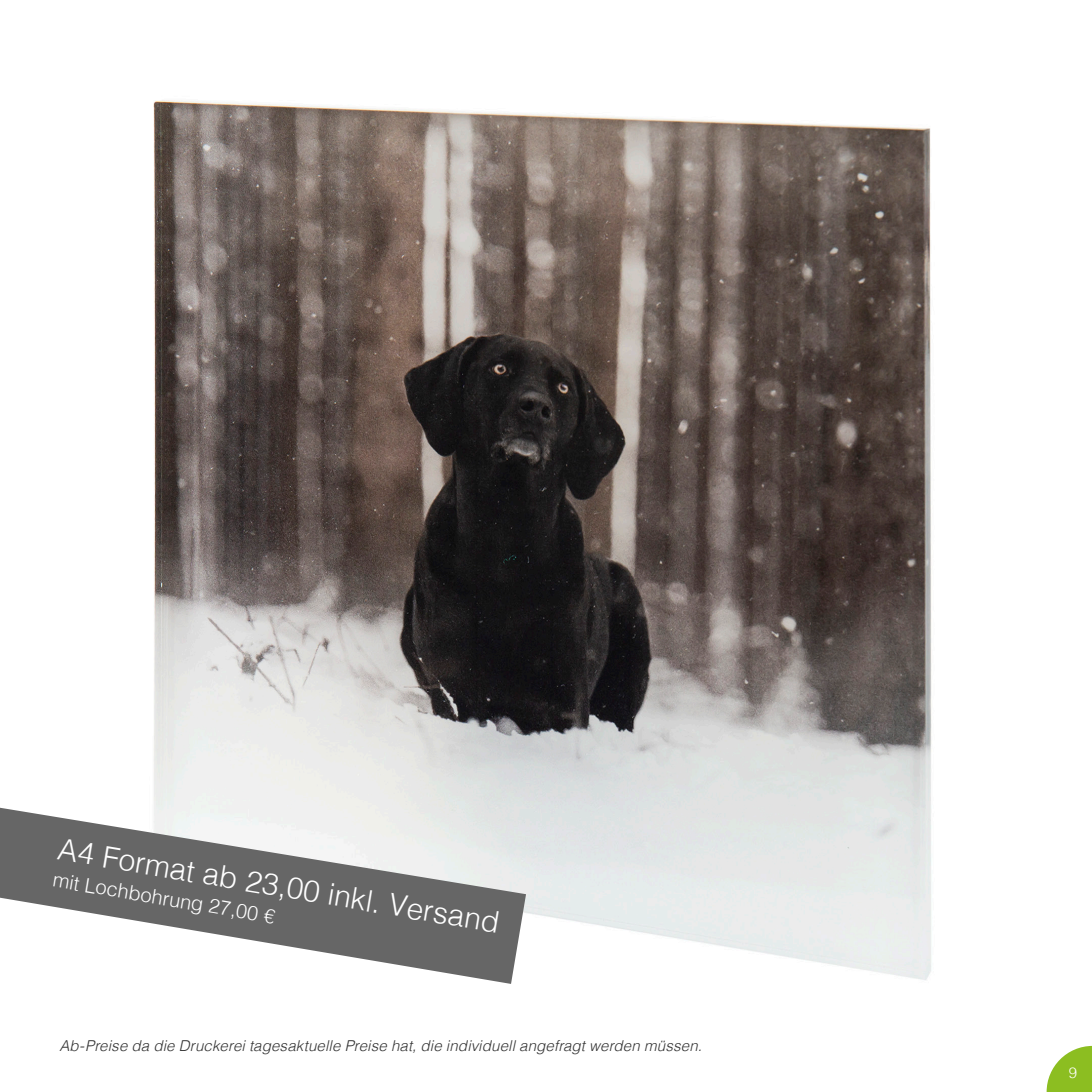
<style>
.page{position:relative;width:1092px;height:1092px;background:#fff}
.page>*{position:absolute;margin:0;border:0;box-sizing:border-box;transform-origin:0 0}
.t1{font:300 30px "Helvetica";color:#fff}
.t2{font:300 20px "Helvetica";color:#fff}
.t3{font:italic 300 15px "Helvetica";letter-spacing:.01em;color:#333}
.t4{font:300 15px "Helvetica";color:#fff}
</style>
<div class="page">
<img style="left:153px;top:100px;width:779px;height:884px">
<svg style="left:0;top:807px;width:526px;height:176px;fill:#666"></svg>
<svg style="left:1046px;top:1045px;width:45px;height:46px"></svg>
<p class="t1" style="left:63px;top:821px;width:448px;rotate:10deg">A4 Format ab 23,00 inkl. Versand</p>
<p class="t2" style="left:56px;top:861px;width:226px;rotate:10deg">mit Lochbohrung 27,00 €</p>
<p class="t3" style="left:59px;top:1033px;width:644px">Ab-Preise da die Druckerei tagesaktuelle Preise hat, die individuell angefragt werden müssen.</p>
<p class="t4" style="left:1068px;top:1059px;width:10px">9</p>
</div>
